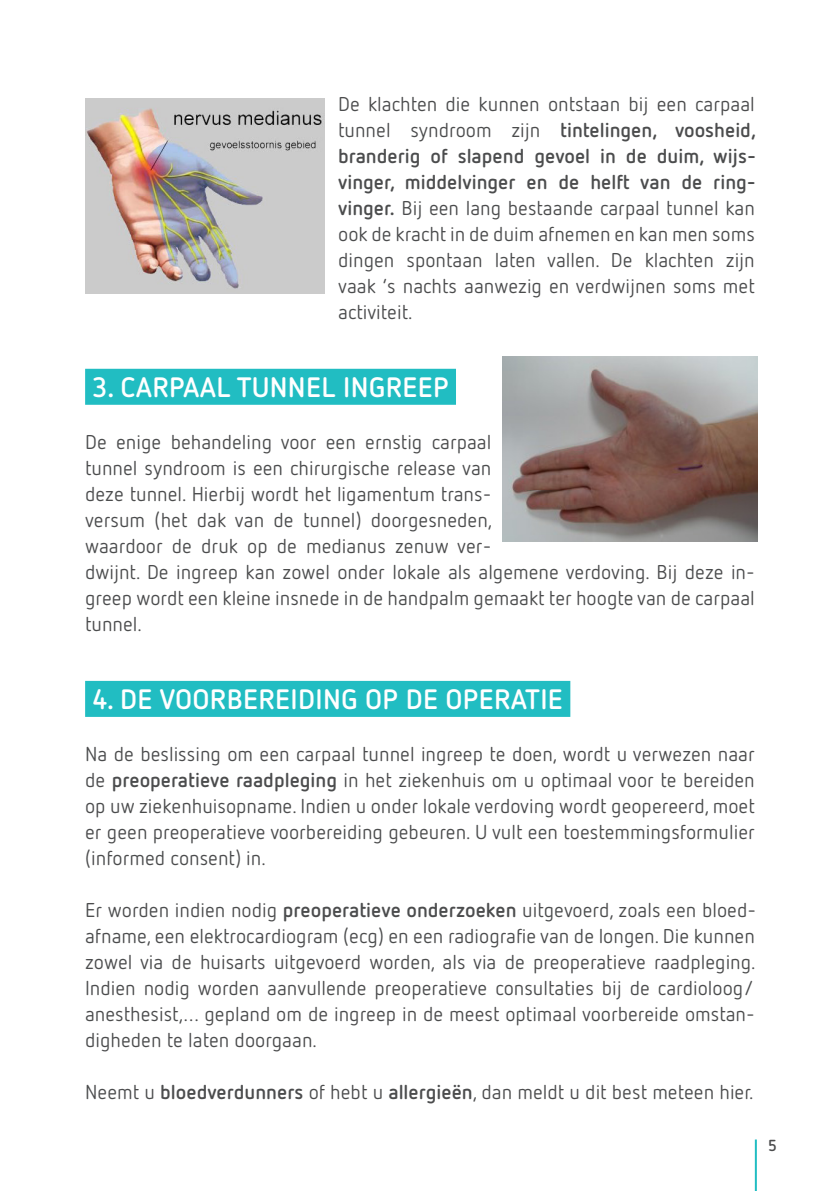
<style>
.page{position:relative;width:840px;height:1191px;background:#fff}
.page>*{position:absolute;margin:0;border:0;box-sizing:border-box;transform-origin:0 0}
.Titel{font:700 28px "Netto OT";letter-spacing:.01em;color:#fff}
.Bodytekst{font:20px/26px "Netto OT";color:#4b4c4d;text-align:justify}
.t1{font:700 16px "Netto OT";color:#4b4c4d}
.s1{font-weight:700}
</style>
<div class="page">
<hr style="left:754px;top:1139px;width:2px;height:52px;background:#21bdc2">
<div style="left:85px;top:369px;width:370px;height:36px;background:#21bdc2"></div>
<div style="left:85px;top:681px;width:485px;height:36px;background:#21bdc2"></div>
<img style="left:85px;top:98px;width:239px;height:195px">
<img style="left:502px;top:357px;width:255px;height:185px">
<p class="Bodytekst" style="left:338px;top:91px;width:419px">De klachten die kunnen ontstaan bij een carpaal tunnel syndroom zijn <span class="s1">tintelingen, voosheid, branderig of slapend gevoel in de duim, wijs&shy;vinger, middelvinger en de helft van de ring&shy;vinger.</span> Bij een lang bestaande carpaal tunnel kan ook de kracht in de duim afnemen en kan men soms dingen spontaan laten vallen. De klachten zijn vaak ’s nachts aanwezig en verdwijnen soms met activiteit.</p>
<p class="Titel" style="left:92px;top:370px;width:357px">3. CARPAAL TUNNEL INGREEP</p>
<p class="Bodytekst" style="left:85px;top:429px;width:670px;text-align:left">De enige behandeling voor een ernstig carpaal<br>tunnel syndroom is een chirurgische release van<br>deze tunnel. Hierbij wordt het ligamentum trans-<br>versum (het dak van de tunnel) doorgesneden,<br>waardoor de druk op de medianus zenuw ver-<br>dwijnt. De ingreep kan zowel onder lokale als algemene verdoving. Bij deze in&shy;greep wordt een kleine insnede in de handpalm gemaakt ter hoogte van de carpaal tunnel.</p>
<p class="Titel" style="left:92px;top:682px;width:472px">4. DE VOORBEREIDING OP DE OPERATIE</p>
<p class="Bodytekst" style="left:85px;top:741px;width:671px">Na de beslissing om een carpaal tunnel ingreep te doen, wordt u verwezen naar de <span class="s1">preoperatieve raadpleging</span> in het ziekenhuis om u optimaal voor te bereiden op uw ziekenhuisopname. Indien u onder lokale verdoving wordt geopereerd, moet er geen preoperatieve voorbereiding gebeuren. U vult een toestemmingsformulier (informed consent) in.</p>
<p class="Bodytekst" style="left:85px;top:897px;width:672px">Er worden indien nodig <span class="s1">preoperatieve onderzoeken</span> uitgevoerd, zoals een bloed&shy;afname, een elektrocardiogram (ecg) en een radiografie van de longen. Die kunnen zowel via de huisarts uitgevoerd worden, als via de preoperatieve raadpleging.<br>Indien nodig worden aanvullende preoperatieve consultaties bij de cardioloog/ anesthesist,… gepland om de ingreep in de meest optimaal voorbereide omstan&shy;digheden te laten doorgaan.</p>
<p class="Bodytekst" style="left:85px;top:1079px;width:669px">Neemt u <span class="s1">bloedverdunners</span> of hebt u <span class="s1">allergieën</span>, dan meldt u dit best meteen hier.</p>
<p class="t1" style="left:767px;top:1135px;width:10px">5</p>
</div>
